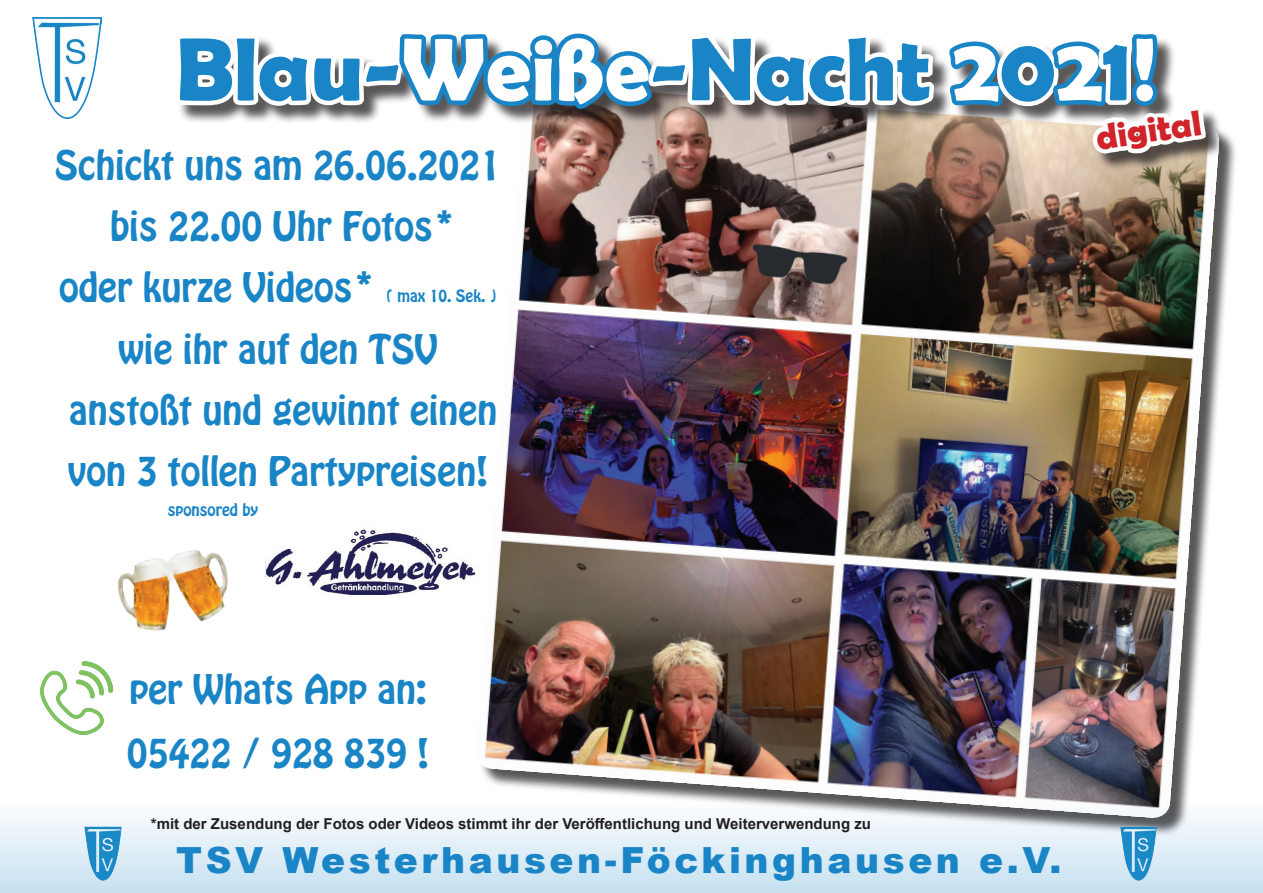
<style>
.page{position:relative;width:1263px;height:893px;background:#fff}
.page>*{position:absolute;margin:0;border:0;box-sizing:border-box;transform-origin:0 0}
.t1{font:700 90px "Berlin Sans FB Demi";color:#1985c6}
.t2{font:36px/61.2px "Hobo Std";color:#1985c6;text-align:center}
.t3{font:900 36px "Arial";letter-spacing:.1em;color:#1985c6}
.t4{font:700 36px "Berlin Sans FB Demi";color:#d1232a}
.t5{font:700 15px "Arial";color:#231f20}
.t6{font:15px "Hobo Std";color:#1985c6}
.s1{color:#fff}
</style>
<div class="page">
<img style="left:481px;top:592px;width:700px;height:208px">
<img style="left:40px;top:662px;width:73px;height:72px">
<img style="left:32px;top:17px;width:15px;height:81px">
<svg style="left:1181px;top:111px;width:55px;height:689px"></svg>
<svg style="left:0;top:800px;width:1263px;height:93px"></svg>
<img style="left:118px;top:592px;width:108px;height:39px">
<img style="left:328px;top:592px;width:81px;height:2px">
<img style="left:47px;top:17px;width:1155px;height:575px">
<h1 class="t1" style="left:176px;top:17px;width:982px">Blau-<span class="s1">Weiße</span>-Nacht <span class="s1">2</span>0<span class="s1">2</span>1<span class="s1">!</span></h1>
<p class="t4" style="left:1093px;top:117px;width:107px;rotate:-8deg">digital</p>
<p class="t2" style="left:55px;top:135px;width:448px">Schickt uns am 26.06.2021</p>
<p class="t2" style="left:110px;top:196px;width:347px">bis 22.00 Uhr Fotos*</p>
<p class="t2" style="left:59px;top:258px;width:318px">oder kurze Videos*</p>
<p class="t6" style="left:386px;top:286px;width:112px">( max 10. Sek. )</p>
<p class="t2" style="left:68px;top:319px;width:431px">wie ihr auf den TSV anstoßt und gewinnt einen von 3 tollen Partypreisen!</p>
<p class="t6" style="left:168px;top:499px;width:92px">sponsored by</p>
<p class="t2" style="left:127px;top:657px;width:304px;line-height:64.8px;text-align:left">per Whats App an:<br>05422 / 928 839 !</p>
<p class="t5" style="left:151px;top:813px;width:721px">*mit der Zusendung der Fotos oder Videos stimmt ihr der Veröffentlichung und Weiterverwendung zu</p>
<p class="t3" style="left:176px;top:834px;width:887px">TSV Westerhausen-Föckinghausen e.V.</p>
</div>
